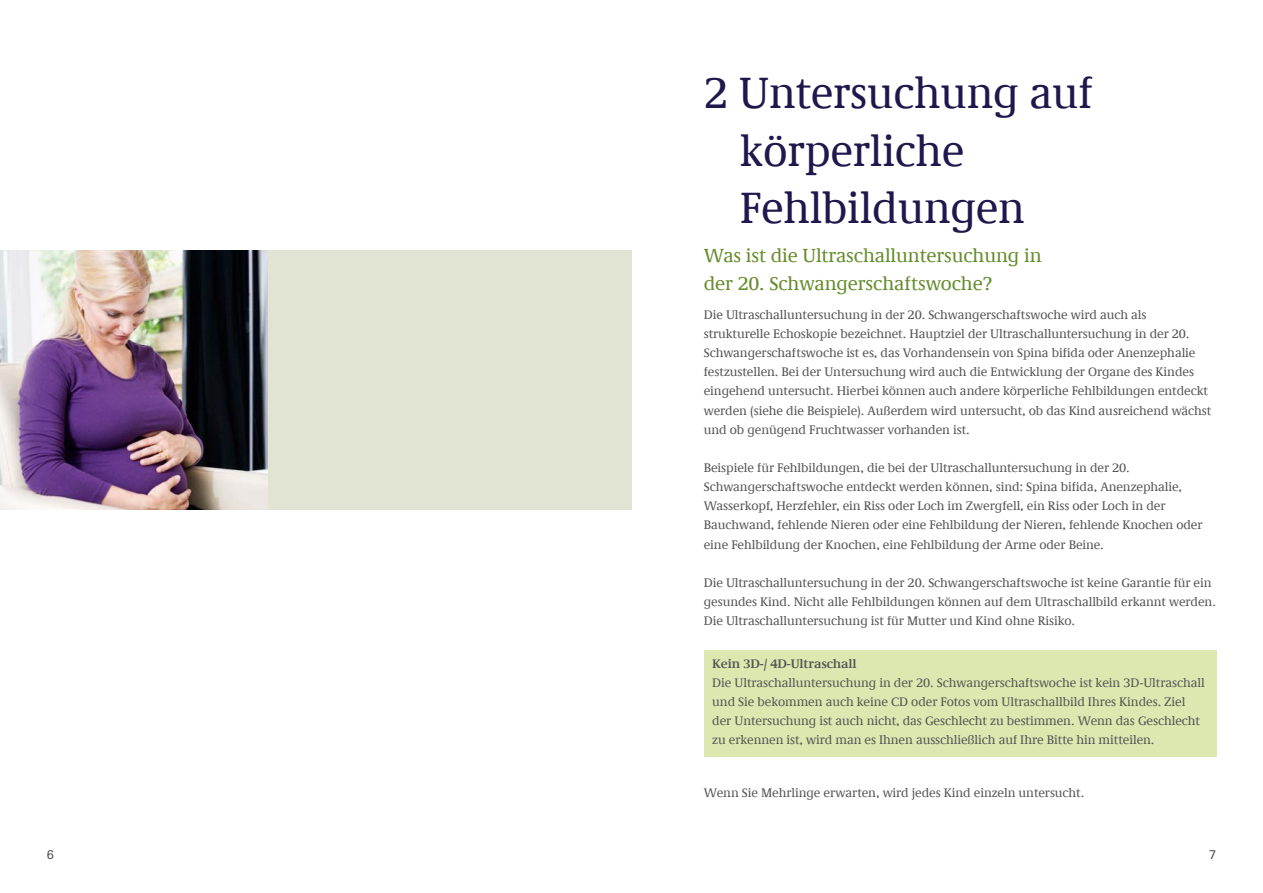
<style>
.page{position:relative;width:1263px;height:893px;background:#fff}
.page>*{position:absolute;margin:0;border:0;box-sizing:border-box;transform-origin:0 0}
.t1{font:45px/57.4px "RIVM Demos";letter-spacing:-.005em;color:#20174d}
.t2{font:19.5px/28.7px "RIVM Demos";letter-spacing:-.005em;color:#658c2c}
.t3{font:12.75px/19.2px "RIVM Demos";letter-spacing:-.005em;color:#565656}
.t4{font:700 12.75px "RIVM Demos";letter-spacing:-.005em;color:#565656}
.t5{font:12.75px "Univers LT Std";color:#565656}
</style>
<div class="page">
<div style="left:704px;top:650px;width:512px;height:107px;background:#dde8b0"></div>
<div style="left:268px;top:250px;width:363px;height:260px;background:#e1e4d2"></div>
<img style="left:0;top:250px;width:268px;height:260px">
<h1 class="t1" style="left:740px;top:64px;width:354px;text-indent:-36px">2 Untersuchung auf körperliche<br>Fehlbildungen</h1>
<h2 class="t2" style="left:704px;top:240px;width:339px">Was ist die Ultraschalluntersuchung in der 20. Schwangerschaftswoche?</h2>
<p class="t3" style="left:704px;top:305px;width:509px">Die Ultraschalluntersuchung in der 20. Schwangerschaftswoche wird auch als strukturelle Echoskopie bezeichnet. Hauptziel der Ultraschalluntersuchung in der 20.<br>Schwangerschaftswoche ist es, das Vorhandensein von Spina bifida oder Anenzephalie festzustellen. Bei der Untersuchung wird auch die Entwicklung der Organe des Kindes eingehend untersucht. Hierbei können auch andere körperliche Fehlbildungen entdeckt werden (siehe die Beispiele). Außerdem wird untersucht, ob das Kind ausreichend wächst und ob genügend Fruchtwasser vorhanden ist.</p>
<p class="t3" style="left:704px;top:458px;width:500px">Beispiele für Fehlbildungen, die bei der Ultraschalluntersuchung in der 20.<br>Schwangerschaftswoche entdeckt werden können, sind: Spina bifida, Anenzephalie, Wasserkopf, Herzfehler, ein Riss oder Loch im Zwergfell, ein Riss oder Loch in der Bauchwand, fehlende Nieren oder eine Fehlbildung der Nieren, fehlende Knochen oder eine Fehlbildung der Knochen, eine Fehlbildung der Arme oder Beine.</p>
<p class="t3" style="left:704px;top:573px;width:514px">Die Ultraschalluntersuchung in der 20. Schwangerschaftswoche ist keine Garantie für ein gesundes Kind. Nicht alle Fehlbildungen können auf dem Ultraschallbild erkannt werden.<br>Die Ultraschalluntersuchung ist für Mutter und Kind ohne Risiko.</p>
<p class="t4" style="left:712px;top:656px;width:146px">Kein 3D-/ 4D-Ultraschall</p>
<p class="t3" style="left:712px;top:673px;width:494px">Die Ultraschalluntersuchung in der 20. Schwangerschaftswoche ist kein 3D-Ultraschall und Sie bekommen auch keine CD oder Fotos vom Ultraschallbild Ihres Kindes. Ziel der Untersuchung ist auch nicht, das Geschlecht zu bestimmen. Wenn das Geschlecht zu erkennen ist, wird man es Ihnen ausschließlich auf Ihre Bitte hin mitteilen.</p>
<p class="t3" style="left:704px;top:783px;width:382px">Wenn Sie Mehrlinge erwarten, wird jedes Kind einzeln untersucht.</p>
<p class="t5" style="left:47px;top:847px;width:9px">6</p>
<p class="t5" style="left:1209px;top:847px;width:9px">7</p>
</div>
